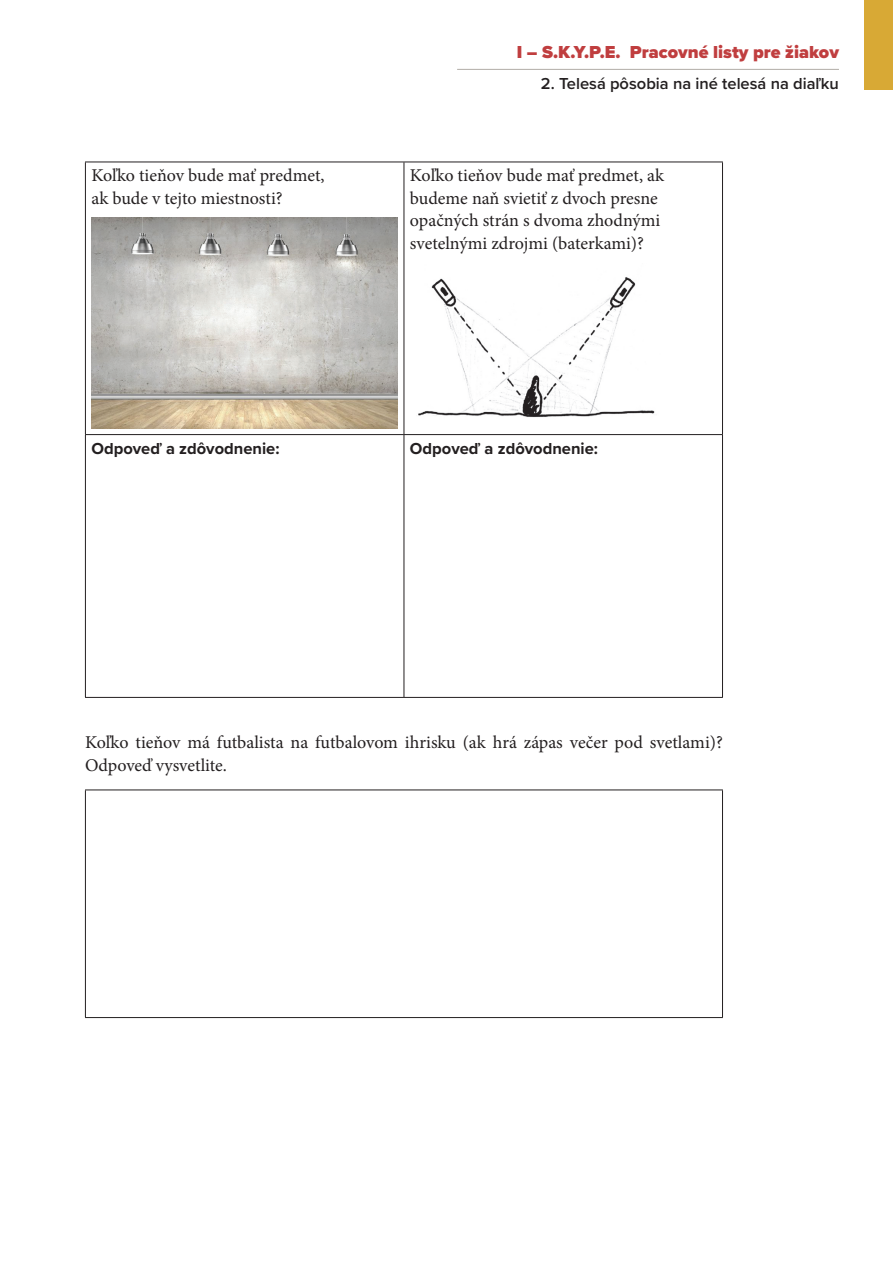
<style>
.page{position:relative;width:893px;height:1263px;background:#fff}
.page>*{position:absolute;margin:0;border:0;box-sizing:border-box;transform-origin:0 0}
.t1{font:18px/22.5px "Minion Pro";color:#231f20}
.t2{font:900 18px "Proxima Nova";color:#c03e3f}
.t3{font:700 16.5px "Proxima Nova";color:#231f20}
.t4{font:600 16.5px "Proxima Nova";color:#231f20}
</style>
<div class="page">
<hr style="left:457px;top:69px;width:382px;height:1px;background:#b1ada7">
<div style="left:864px;top:0;width:29px;height:89px;background:#d8a935"></div>
<hr style="left:85px;top:162px;width:319px;height:1px;background:#231f20">
<hr style="left:85px;top:162px;width:1px;height:272px;background:#231f20">
<hr style="left:404px;top:162px;width:319px;height:1px;background:#231f20">
<hr style="left:404px;top:162px;width:1px;height:272px;background:#231f20">
<hr style="left:722px;top:162px;width:1px;height:272px;background:#231f20">
<hr style="left:85px;top:434px;width:319px;height:1px;background:#231f20">
<hr style="left:85px;top:435px;width:1px;height:262px;background:#231f20">
<hr style="left:404px;top:434px;width:319px;height:1px;background:#231f20">
<hr style="left:404px;top:435px;width:1px;height:262px;background:#231f20">
<hr style="left:722px;top:435px;width:1px;height:262px;background:#231f20">
<hr style="left:85px;top:697px;width:319px;height:1px;background:#231f20">
<hr style="left:404px;top:697px;width:319px;height:1px;background:#231f20">
<img style="left:91px;top:218px;width:306px;height:211px">
<img style="left:418px;top:277px;width:237px;height:141px">
<hr style="left:85px;top:789px;width:638px;height:1px;background:#231f20">
<hr style="left:85px;top:790px;width:1px;height:227px;background:#231f20">
<hr style="left:722px;top:790px;width:1px;height:227px;background:#231f20">
<hr style="left:85px;top:1017px;width:638px;height:1px;background:#231f20">
<p class="t2" style="left:517px;top:38px;width:324px">I – S.K.Y.P.E. Pracovné listy pre žiakov</p>
<p class="t4" style="left:541px;top:71px;width:300px">2. Telesá pôsobia na iné telesá na diaľku</p>
<p class="t1" style="left:91px;top:164px;width:235px">Koľko tieňov bude mať predmet, ak bude v tejto miestnosti?</p>
<p class="t1" style="left:410px;top:164px;width:256px">Koľko tieňov bude mať predmet, ak budeme naň svietiť z dvoch presne opačných strán s dvoma zhodnými svetelnými zdrojmi (baterkami)?</p>
<p class="t3" style="left:91px;top:436px;width:190px">Odpoveď a zdôvodnenie:</p>
<p class="t3" style="left:410px;top:436px;width:190px">Odpoveď a zdôvodnenie:</p>
<p class="t1" style="left:85px;top:731px;width:639px">Koľko tieňov má futbalista na futbalovom ihrisku (ak hrá zápas večer pod svetlami)?<br>Odpoveď vysvetlite.</p>
</div>
